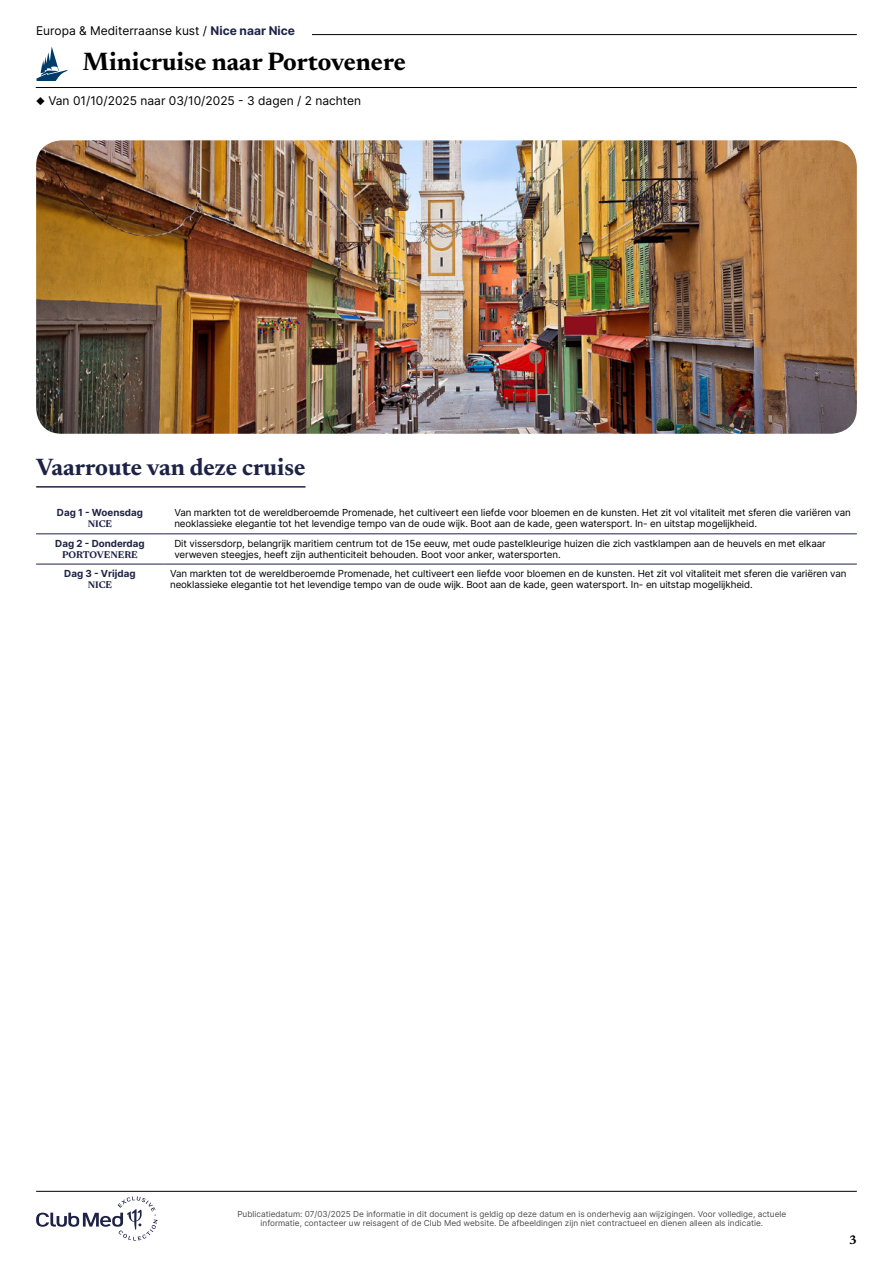
<style>
.page{position:relative;width:893px;height:1263px;background:#fff}
.page>*{position:absolute;margin:0;border:0;box-sizing:border-box;transform-origin:0 0}
.t1{font:700 25.5px "Newsreader 24 pt";color:#000}
.t2{font:700 24px "Newsreader 24 pt";color:#1e2346}
.t3{font:700 12.6px "Newsreader 24 pt";color:#000}
.t4{font:12px "Inter";color:#000}
.t5{font:9.75px/11.2px "Inter";letter-spacing:-.01em;color:#000}
.t6{font:700 9.75px "Inter";color:#1e2346}
.t7{font:700 9.75px "Newsreader 24 pt";color:#1e2346}
.t8{font:8.25px/9px "Inter";color:#4d4d4d;text-align:center}
.s1{font-weight:700;color:#1e2346}
</style>
<div class="page">
<hr style="left:107px;top:34px;width:750px;height:1px;background:#000">
<hr style="left:36px;top:87px;width:821px;height:1px;background:#000">
<svg style="left:36px;top:47px;width:32px;height:34px"></svg>
<div style="left:36px;top:26px;width:276px;height:17px;background:#fff"></div>
<img style="left:36px;top:140px;width:821px;height:294px">
<hr style="left:36px;top:486px;width:270px;height:2px;background:#1e2346">
<hr style="left:36px;top:534px;width:128px;height:1px;background:#1e2346">
<hr style="left:36px;top:564px;width:128px;height:1px;background:#1e2346">
<hr style="left:164px;top:534px;width:693px;height:1px;background:#1e2346">
<hr style="left:164px;top:564px;width:693px;height:1px;background:#1e2346">
<svg style="left:36px;top:1196px;width:122px;height:44px"></svg>
<hr style="left:36px;top:1191px;width:821px;height:1px;background:#000">
<p class="t4" style="left:36px;top:22px;width:260px">Europa &amp; Mediterraanse kust / <span class="s1">Nice naar Nice</span></p>
<h1 class="t1" style="left:83px;top:43px;width:324px">Minicruise naar Portovenere</h1>
<p class="t4" style="left:36px;top:92px;width:327px">◆ Van 01/10/2025 naar 03/10/2025 - 3 dagen / 2 nachten</p>
<h2 class="t2" style="left:36px;top:450px;width:271px">Vaarroute van deze cruise</h2>
<p class="t6" style="left:57px;top:506px;width:87px">Dag 1 - Woensdag</p>
<p class="t7" style="left:88px;top:517px;width:26px">NICE</p>
<p class="t5" style="left:174px;top:507px;width:678px">Van markten tot de wereldberoemde Promenade, het cultiveert een liefde voor bloemen en de kunsten. Het zit vol vitaliteit met sferen die variëren van neoklassieke elegantie tot het levendige tempo van de oude wijk. Boot aan de kade, geen watersport. In- en uitstap mogelijkheid.</p>
<p class="t6" style="left:55px;top:536px;width:91px">Dag 2 - Donderdag</p>
<p class="t7" style="left:62px;top:548px;width:77px">PORTOVENERE</p>
<p class="t5" style="left:174px;top:537px;width:653px">Dit vissersdorp, belangrijk maritiem centrum tot de 15e eeuw, met oude pastelkleurige huizen die zich vastklampen aan de heuvels en met elkaar verweven steegjes, heeft zijn authenticiteit behouden. Boot voor anker, watersporten.</p>
<p class="t6" style="left:64px;top:566px;width:73px">Dag 3 - Vrijdag</p>
<p class="t7" style="left:88px;top:578px;width:26px">NICE</p>
<p class="t5" style="left:170px;top:568px;width:678px">Van markten tot de wereldberoemde Promenade, het cultiveert een liefde voor bloemen en de kunsten. Het zit vol vitaliteit met sferen die variëren van neoklassieke elegantie tot het levendige tempo van de oude wijk. Boot aan de kade, geen watersport. In- en uitstap mogelijkheid.</p>
<p class="t8" style="left:237px;top:1209px;width:550px">Publicatiedatum: 07/03/2025 De informatie in dit document is geldig op deze datum en is onderhevig aan wijzigingen. Voor volledige, actuele informatie, contacteer uw reisagent of de Club Med website. De afbeeldingen zijn niet contractueel en dienen alleen als indicatie.</p>
<p class="t3" style="left:849px;top:1230px;width:9px">3</p>
</div>
